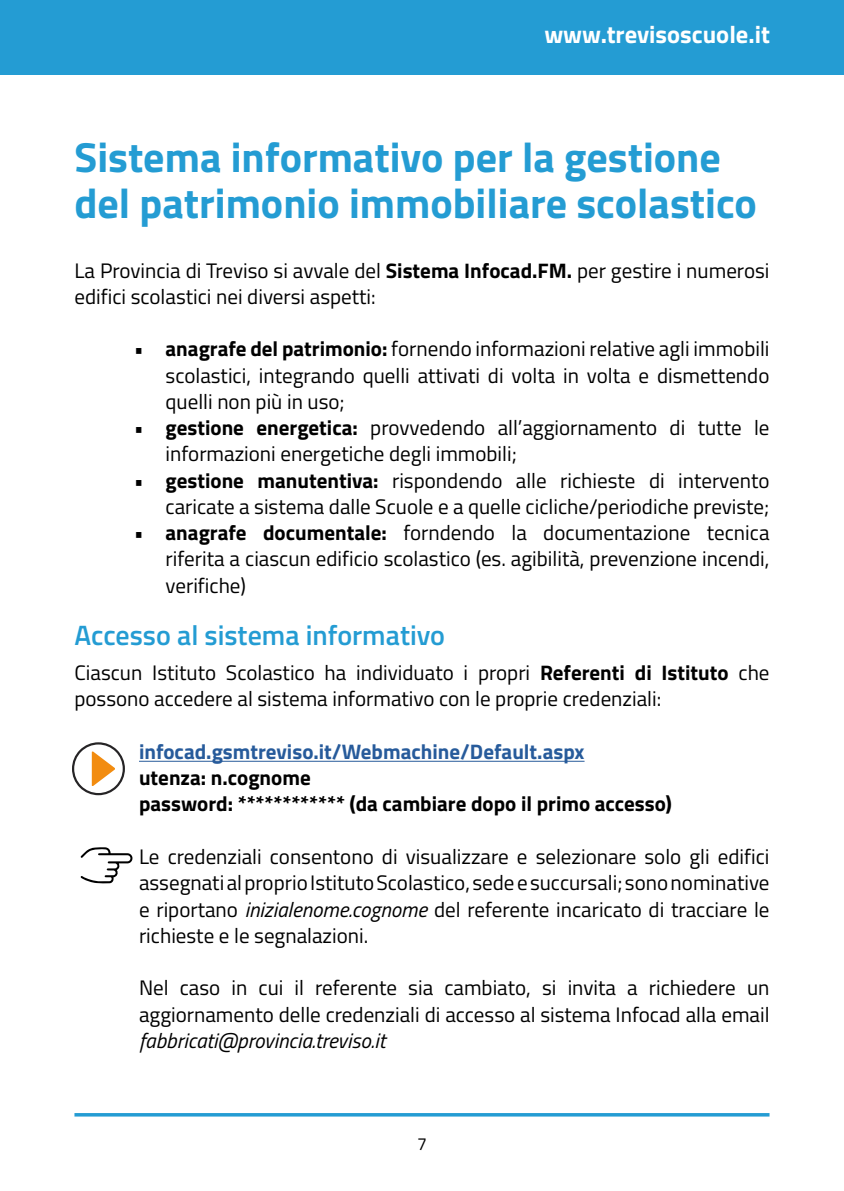
<style>
.page{position:relative;width:844px;height:1191px;background:#fff}
.page>*{position:absolute;margin:0;border:0;box-sizing:border-box;transform-origin:0 0}
.t1{font:700 42px/45.5px "Titillium";color:#249cd3}
.t2{font:600 28px "Titillium";color:#249cd3}
.t3{font:700 24.5px "Titillium";color:#fff}
.t4{font:21px/26.2px "Titillium";color:#000}
.t5{font:700 21px/26.2px "Titillium";color:#000}
.t6{font:700 21px "Titillium";color:#275b9b}
.t7{font:italic 21px "Titillium";color:#000}
.t8{font:17.5px "Titillium";color:#000}
.s1{font-weight:700}
.s2{font-style:italic}
</style>
<div class="page">
<div style="left:0;top:0;width:843px;height:75px;background:#249cd3"></div>
<hr style="left:74px;top:1113px;width:695px;height:3px;background:#249cd3">
<hr style="left:139px;top:761px;width:445px;height:1px;background:#275b9b">
<svg style="left:72px;top:742px;width:53px;height:53px"></svg>
<svg style="left:80px;top:847px;width:53px;height:36px"></svg>
<p class="t3" style="left:544px;top:16px;width:227px">www.trevisoscuole.it</p>
<h1 class="t1" style="left:74px;top:132px;width:683px">Sistema informativo per la gestione del patrimonio immobiliare scolastico</h1>
<p class="t4" style="left:74px;top:256px;width:696px">La Provincia di Treviso si avvale del <span class="s1">Sistema Infocad.FM.</span> per gestire i numerosi edifici scolastici nei diversi aspetti:</p>
<p class="t4" style="left:165px;top:335px;width:605px;text-align:justify;text-indent:-32px"><span class="s1">• anagrafe del patrimonio:</span> fornendo informazioni relative agli immobili scolastici, integrando quelli attivati di volta in volta e dismettendo quelli non più in uso;</p>
<p class="t4" style="left:165px;top:413px;width:605px;text-indent:-32px"><span class="s1">• gestione energetica:</span> provvedendo all’aggiornamento di tutte le informazioni energetiche degli immobili;</p>
<p class="t4" style="left:134px;top:466px;width:636px;text-align:right"><span class="s1">• gestione manutentiva:</span> rispondendo alle richieste di intervento caricate a sistema dalle Scuole e a quelle cicliche/periodiche previste;</p>
<p class="t4" style="left:165px;top:518px;width:605px;text-align:justify;text-indent:-32px"><span class="s1">• anagrafe documentale:</span> forndendo la documentazione tecnica riferita a ciascun edificio scolastico (es. agibilità, prevenzione incendi, verifiche)</p>
<h2 class="t2" style="left:74px;top:614px;width:372px">Accesso al sistema informativo</h2>
<p class="t4" style="left:74px;top:658px;width:696px">Ciascun Istituto Scolastico ha individuato i propri <span class="s1">Referenti di Istituto</span> che possono accedere al sistema informativo con le proprie credenziali:</p>
<p class="t6" style="left:139px;top:735px;width:447px">infocad.gsmtreviso.it/Webmachine/Default.aspx</p>
<p class="t5" style="left:139px;top:763px;width:534px">utenza: n.cognome<br>password: ************ (da cambiare dopo il primo accesso)</p>
<p class="t4" style="left:139px;top:842px;width:632px;text-align:justify">Le credenziali consentono di visualizzare e selezionare solo gli edifici assegnati al proprio Istituto Scolastico, sede e succursali; sono nominative e riportano <span class="s2">inizialenome.cognome</span> del referente incaricato di tracciare le richieste e le segnalazioni.</p>
<p class="t4" style="left:139px;top:973px;width:632px">Nel caso in cui il referente sia cambiato, si invita a richiedere un aggiornamento delle credenziali di accesso al sistema Infocad alla email</p>
<p class="t7" style="left:139px;top:1025px;width:248px">fabbricati@provincia.treviso.it</p>
<p class="t8" style="left:417px;top:1130px;width:11px">7</p>
</div>
